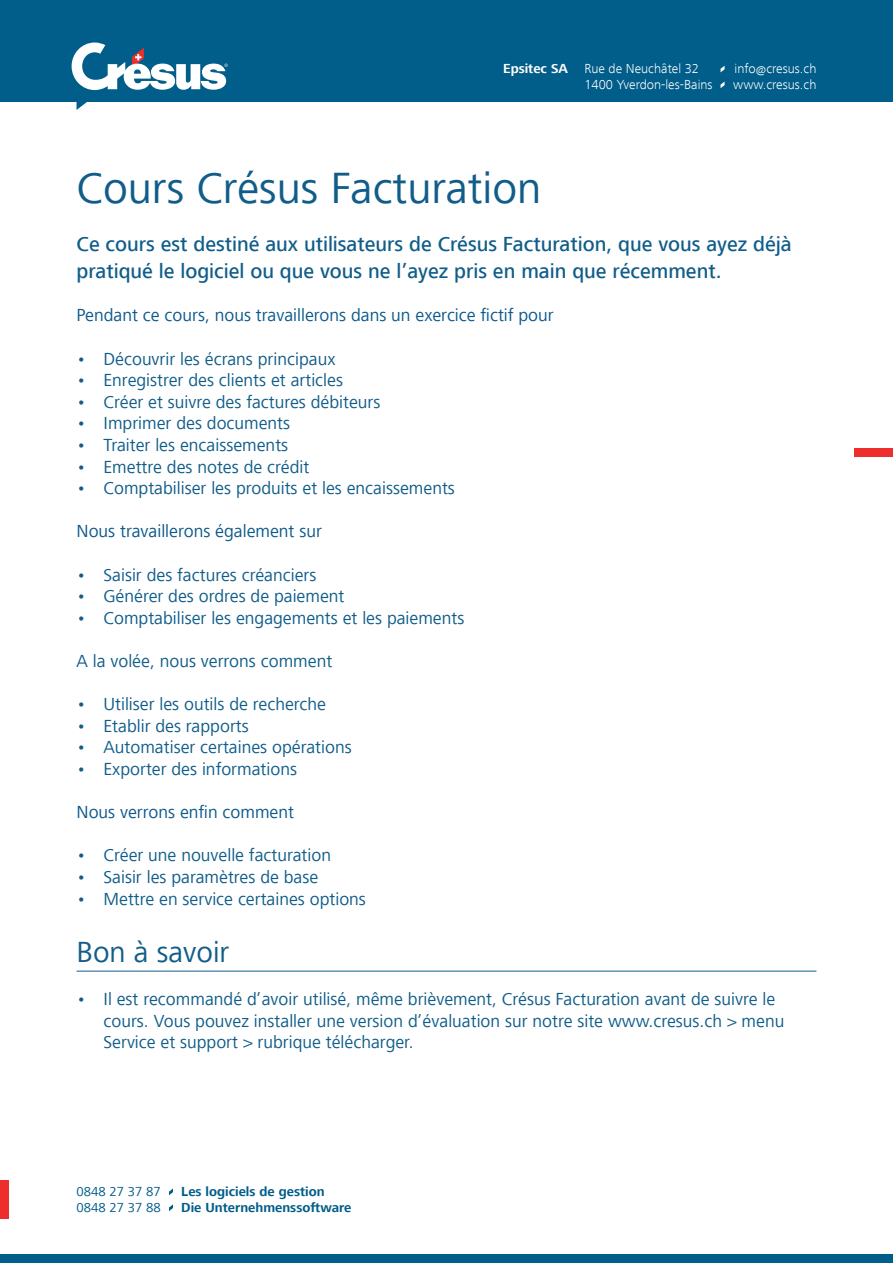
<style>
.page{position:relative;width:893px;height:1263px;background:#fff}
.page>*{position:absolute;margin:0;border:0;box-sizing:border-box;transform-origin:0 0}
.t1{font:45px "Frutiger Next LT";color:#115d8a}
.t2{font:30px "Frutiger Next LT";color:#115d8a}
.t3{font:500 21px/27px "Frutiger Next LT";color:#115d8a}
.t4{font:18px/21.6px "Frutiger Next LT";color:#115d8a}
.t5{font:18px "Frutiger Next LT";color:#0c598c}
.t6{font:300 13.5px/16.2px "Frutiger Next LT";color:#fff}
.t7{font:700 13.5px/16.2px "Frutiger Next LT";color:#015d89}
.t8{font:13.5px/16.2px "Frutiger Next LT";color:#015d89}
.s1{font-weight:700}
</style>
<div class="page">
<div style="left:855px;top:448px;width:38px;height:9px;background:#ee2e2c"></div>
<div style="left:0;top:0;width:893px;height:101px;background:#015d89"></div>
<svg style="left:720px;top:66px;width:5px;height:6px"></svg>
<svg style="left:169px;top:1188px;width:4px;height:7px"></svg>
<svg style="left:720px;top:82px;width:5px;height:6px"></svg>
<svg style="left:169px;top:1204px;width:4px;height:7px"></svg>
<div style="left:0;top:1180px;width:8px;height:38px;background:#ee2e2c"></div>
<svg style="left:72px;top:43px;width:156px;height:67px"></svg>
<div style="left:0;top:1255px;width:893px;height:8px;background:#015d89"></div>
<hr style="left:77px;top:971px;width:739px;height:1px;background:#115d8a">
<p class="t6" style="left:584px;top:60px;width:130px;text-indent:-81px"><span class="s1">Epsitec SA</span> Rue de Neuchâtel 32<br>1400 Yverdon-les-Bains</p>
<p class="t6" style="left:733px;top:60px;width:85px">info@cresus.ch www.cresus.ch</p>
<h1 class="t1" style="left:77px;top:163px;width:466px">Cours Crésus Facturation</h1>
<p class="t3" style="left:77px;top:231px;width:717px">Ce cours est destiné aux utilisateurs de Crésus Facturation, que vous ayez déjà pratiqué le logiciel ou que vous ne l’ayez pris en main que récemment.</p>
<p class="t5" style="left:77px;top:305px;width:479px">Pendant ce cours, nous travaillerons dans un exercice fictif pour</p>
<p class="t4" style="left:77px;top:348px;width:260px">• Découvrir les écrans principaux</p>
<p class="t4" style="left:77px;top:369px;width:268px">• Enregistrer des clients et articles</p>
<p class="t4" style="left:77px;top:391px;width:305px">• Créer et suivre des factures débiteurs</p>
<p class="t4" style="left:77px;top:413px;width:215px">• Imprimer des documents</p>
<p class="t4" style="left:77px;top:434px;width:213px">• Traiter les encaissements</p>
<p class="t4" style="left:77px;top:456px;width:234px">• Emettre des notes de crédit</p>
<p class="t4" style="left:77px;top:477px;width:380px">• Comptabiliser les produits et les encaissements</p>
<p class="t5" style="left:77px;top:521px;width:247px">Nous travaillerons également sur</p>
<p class="t4" style="left:77px;top:564px;width:241px">• Saisir des factures créanciers</p>
<p class="t4" style="left:77px;top:585px;width:269px">• Générer des ordres de paiement</p>
<p class="t4" style="left:77px;top:607px;width:389px">• Comptabiliser les engagements et les paiements</p>
<p class="t4" style="left:77px;top:650px;width:257px">A la volée, nous verrons comment</p>
<p class="t4" style="left:77px;top:693px;width:251px">• Utiliser les outils de recherche</p>
<p class="t4" style="left:77px;top:715px;width:174px">• Etablir des rapports</p>
<p class="t4" style="left:77px;top:737px;width:277px">• Automatiser certaines opérations</p>
<p class="t4" style="left:77px;top:758px;width:222px">• Exporter des informations</p>
<p class="t5" style="left:77px;top:802px;width:219px">Nous verrons enfin comment</p>
<p class="t4" style="left:77px;top:845px;width:256px">• Créer une nouvelle facturation</p>
<p class="t4" style="left:77px;top:866px;width:243px">• Saisir les paramètres de base</p>
<p class="t4" style="left:77px;top:888px;width:291px">• Mettre en service certaines options</p>
<h2 class="t2" style="left:77px;top:936px;width:154px">Bon à savoir</h2>
<p class="t4" style="left:104px;top:988px;width:682px;text-indent:-27px">• Il est recommandé d’avoir utilisé, même brièvement, Crésus Facturation avant de suivre le cours. Vous pouvez installer une version d’évaluation sur notre site www.cresus.ch &gt; menu<br>Service et support &gt; rubrique télécharger.</p>
<p class="t8" style="left:77px;top:1183px;width:86px">0848 27 37 87<br>0848 27 37 88</p>
<p class="t7" style="left:181px;top:1183px;width:172px">Les logiciels de gestion<br>Die Unternehmenssoftware</p>
</div>
